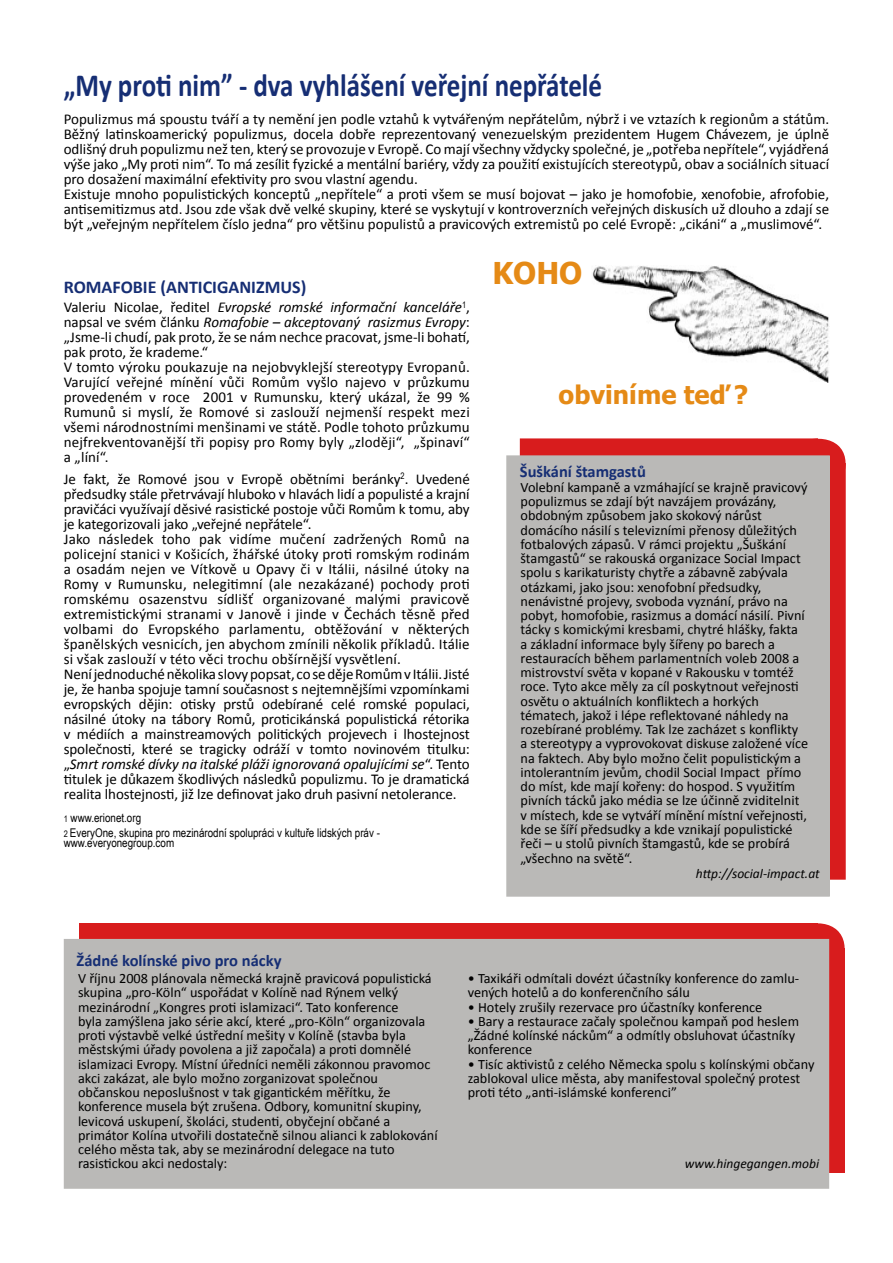
<style>
.page{position:relative;width:893px;height:1263px;background:#fff}
.page>*{position:absolute;margin:0;border:0;box-sizing:border-box;transform-origin:0 0}
.t1{font:700 32.4px "Calibri";color:#162e74;scale:.83 1}
.t2{font:700 30px "Tahoma";color:#e58a16}
.t3{font:700 25.5px "Tahoma";color:#e58a16}
.t4{font:700 18px "Calibri";color:#162e74}
.t5{font:700 16.5px "Calibri";color:#162e74}
.t6{font:15px/15px "Calibri";color:#000}
.t7{font:14.25px/14.2px "Calibri";color:#000}
.t8{font:italic 13.5px "Calibri";color:#000}
.t9{font:12px/14.7px "Arial Narrow";color:#000}
.s1{font-style:italic}
.s2{font-size:9px}
</style>
<div class="page">
<div style="left:79px;top:923px;width:766px;height:250px;background:#d81c1d"></div>
<svg style="left:730px;top:923px;width:115px;height:107px"></svg>
<div style="left:65px;top:940px;width:763px;height:248px;background:#bab9b7"></div>
<div style="left:64px;top:939px;width:765px;height:250px;border:2px solid #bab9b7"></div>
<img style="left:592px;top:266px;width:237px;height:116px">
<div style="left:521px;top:439px;width:324px;height:440px;background:#d81c1d"></div>
<svg style="left:730px;top:438px;width:116px;height:104px"></svg>
<div style="left:507px;top:456px;width:322px;height:440px;background:#bab9b7"></div>
<div style="left:506px;top:455px;width:324px;height:442px;border:2px solid #bab9b7"></div>
<h1 class="t1" style="left:64px;top:65px;width:650px">„My proti nim” - dva vyhlášení veřejní nepřátelé</h1>
<p class="t6" style="left:64px;top:111px;width:767px">Populizmus má spoustu tváří a ty nemění jen podle vztahů k vytvářeným nepřátelům, nýbrž i ve vztazích k regionům a státům.<br>Běžný latinskoamerický populizmus, docela dobře reprezentovaný venezuelským prezidentem Hugem Chávezem, je úplně odlišný druh populizmu než ten, který se provozuje v Evropě. Co mají všechny vždycky společné, je „potřeba nepřítele“, vyjádřená výše jako „My proti nim“. To má zesílit fyzické a mentální bariéry, vždy za použití existujících stereotypů, obav a sociálních situací pro dosažení maximální efektivity pro svou vlastní agendu.<br>Existuje mnoho populistických konceptů „nepřítele“ a proti všem se musí bojovat – jako je homofobie, xenofobie, afrofobie, antisemitizmus atd. Jsou zde však dvě velké skupiny, které se vyskytují v kontroverzních veřejných diskusích už dlouho a zdají se být „veřejným nepřítelem číslo jedna“ pro většinu populistů a pravicových extremistů po celé Evropě: „cikáni“ a „muslimové“.</p>
<p class="t4" style="left:64px;top:276px;width:244px">ROMAFOBIE (ANTICIGANIZMUS)</p>
<p class="t6" style="left:64px;top:299px;width:408px">Valeriu Nicolae, ředitel <span class="s1">Evropské romské informační kanceláře</span><sup>1</sup>, napsal ve svém článku <span class="s1">Romafobie – akceptovaný rasizmus Evropy</span>: „Jsme-li chudí, pak proto, že se nám nechce pracovat, jsme-li bohatí, pak proto, že krademe.“<br>V tomto výroku poukazuje na nejobvyklejší stereotypy Evropanů.<br>Varující veřejné mínění vůči Romům vyšlo najevo v průzkumu provedeném v roce 2001 v Rumunsku, který ukázal, že 99 % Rumunů si myslí, že Romové si zaslouží nejmenší respekt mezi všemi národnostními menšinami ve státě. Podle tohoto průzkumu nejfrekventovanější tři popisy pro Romy byly „zloději“, „špinaví“ a „líní“.</p>
<p class="t6" style="left:64px;top:470px;width:408px">Je fakt, že Romové jsou v Evropě obětními beránky<sup>2</sup>. Uvedené předsudky stále přetrvávají hluboko v hlavách lidí a populisté a krajní pravičáci využívají děsivé rasistické postoje vůči Romům k tomu, aby je kategorizovali jako „veřejné nepřátele“.<br>Jako následek toho pak vidíme mučení zadržených Romů na policejní stanici v Košicích, žhářské útoky proti romským rodinám a osadám nejen ve Vítkově u Opavy či v Itálii, násilné útoky na Romy v Rumunsku, nelegitimní (ale nezakázané) pochody proti romskému osazenstvu sídlišť organizované malými pravicově extremistickými stranami v Janově i jinde v Čechách těsně před volbami do Evropského parlamentu, obtěžování v některých španělských vesnicích, jen abychom zmínili několik příkladů. Itálie si však zaslouží v této věci trochu obšírnější vysvětlení.<br>Není jednoduché několika slovy popsat, co se děje Romům v Itálii. Jisté je, že hanba spojuje tamní současnost s nejtemnějšími vzpomínkami evropských dějin: otisky prstů odebírané celé romské populaci, násilné útoky na tábory Romů, proticikánská populistická rétorika v médiích a mainstreamových politických projevech i lhostejnost společnosti, které se tragicky odráží v tomto novinovém titulku: „<span class="s1">Smrt romské dívky na italské pláži ignorovaná opalujícími se</span>“. Tento titulek je důkazem škodlivých následků populizmu. To je dramatická realita lhostejnosti, již lze definovat jako druh pasivní netolerance.</p>
<p class="t9" style="left:64px;top:810px;width:318px"><span class="s2">1</span> www.erionet.org<br><span class="s2">2</span> EveryOne, skupina pro mezinárodní spolupráci v kultuře lidských práv -</p>
<p class="t9" style="left:64px;top:835px;width:112px">www.everyonegroup.com</p>
<h2 class="t2" style="left:492px;top:252px;width:91px">KOHO</h2>
<h3 class="t3" style="left:559px;top:377px;width:191px">obviníme teď?</h3>
<p class="t5" style="left:520px;top:461px;width:127px">Šuškání štamgastů</p>
<p class="t7" style="left:521px;top:479px;width:289px">Volební kampaně a vzmáhající se krajně pravicový populizmus se zdají být navzájem provázány, obdobným způsobem jako skokový nárůst domácího násilí s televizními přenosy důležitých fotbalových zápasů. V rámci projektu „Šuškání štamgastů“ se rakouská organizace Social Impact spolu s karikaturisty chytře a zábavně zabývala otázkami, jako jsou: xenofobní předsudky, nenávistné projevy, svoboda vyznání, právo na pobyt, homofobie, rasizmus a domácí násilí. Pivní tácky s komickými kresbami, chytré hlášky, fakta a základní informace byly šířeny po barech a restauracích během parlamentních voleb 2008 a mistrovství světa v kopané v Rakousku v tomtéž roce. Tyto akce měly za cíl poskytnout veřejnosti osvětu o aktuálních konfliktech a horkých tématech, jakož i lépe reflektované náhledy na rozebírané problémy. Tak lze zacházet s konflikty a stereotypy a vyprovokovat diskuse založené více na faktech. Aby bylo možno čelit populistickým a intolerantním jevům, chodil Social Impact přímo do míst, kde mají kořeny: do hospod. S využitím pivních tácků jako média se lze účinně zviditelnit v místech, kde se vytváří mínění místní veřejnosti, kde se šíří předsudky a kde vznikají populistické řeči – u stolů pivních štamgastů, kde se probírá „všechno na světě“.</p>
<p class="t8" style="left:696px;top:865px;width:125px">http://social-impact.at</p>
<p class="t5" style="left:77px;top:950px;width:206px">Žádné kolínské pivo pro nácky</p>
<p class="t7" style="left:78px;top:970px;width:361px">V říjnu 2008 plánovala německá krajně pravicová populistická skupina „pro-Köln“ uspořádat v Kolíně nad Rýnem velký mezinárodní „Kongres proti islamizaci“. Tato konference<br>byla zamýšlena jako série akcí, které „pro-Köln“ organizovala proti výstavbě velké ústřední mešity v Kolíně (stavba byla městskými úřady povolena a již započala) a proti domnělé islamizaci Evropy. Místní úředníci neměli zákonnou pravomoc akci zakázat, ale bylo možno zorganizovat společnou občanskou neposlušnost v tak gigantickém měřítku, že konference musela být zrušena. Odbory, komunitní skupiny, levicová uskupení, školáci, studenti, obyčejní občané a primátor Kolína utvořili dostatečně silnou alianci k zablokování celého města tak, aby se mezinárodní delegace na tuto rasistickou akci nedostaly:</p>
<p class="t7" style="left:468px;top:970px;width:333px">• Taxikáři odmítali dovézt účastníky konference do zamlu&shy;vených hotelů a do konferenčního sálu</p>
<p class="t7" style="left:468px;top:999px;width:296px">• Hotely zrušily rezervace pro účastníky konference</p>
<p class="t7" style="left:468px;top:1013px;width:333px">• Bary a restaurace začaly společnou kampaň pod heslem „Žádné kolínské náckům“ a odmítly obsluhovat účastníky konference</p>
<p class="t7" style="left:468px;top:1056px;width:348px">• Tisíc aktivistů z celého Německa spolu s kolínskými občany zablokoval ulice města, aby manifestoval společný protest proti této „anti-islámské konferenci”</p>
<p class="t8" style="left:685px;top:1155px;width:136px">www.hingegangen.mobi</p>
</div>
